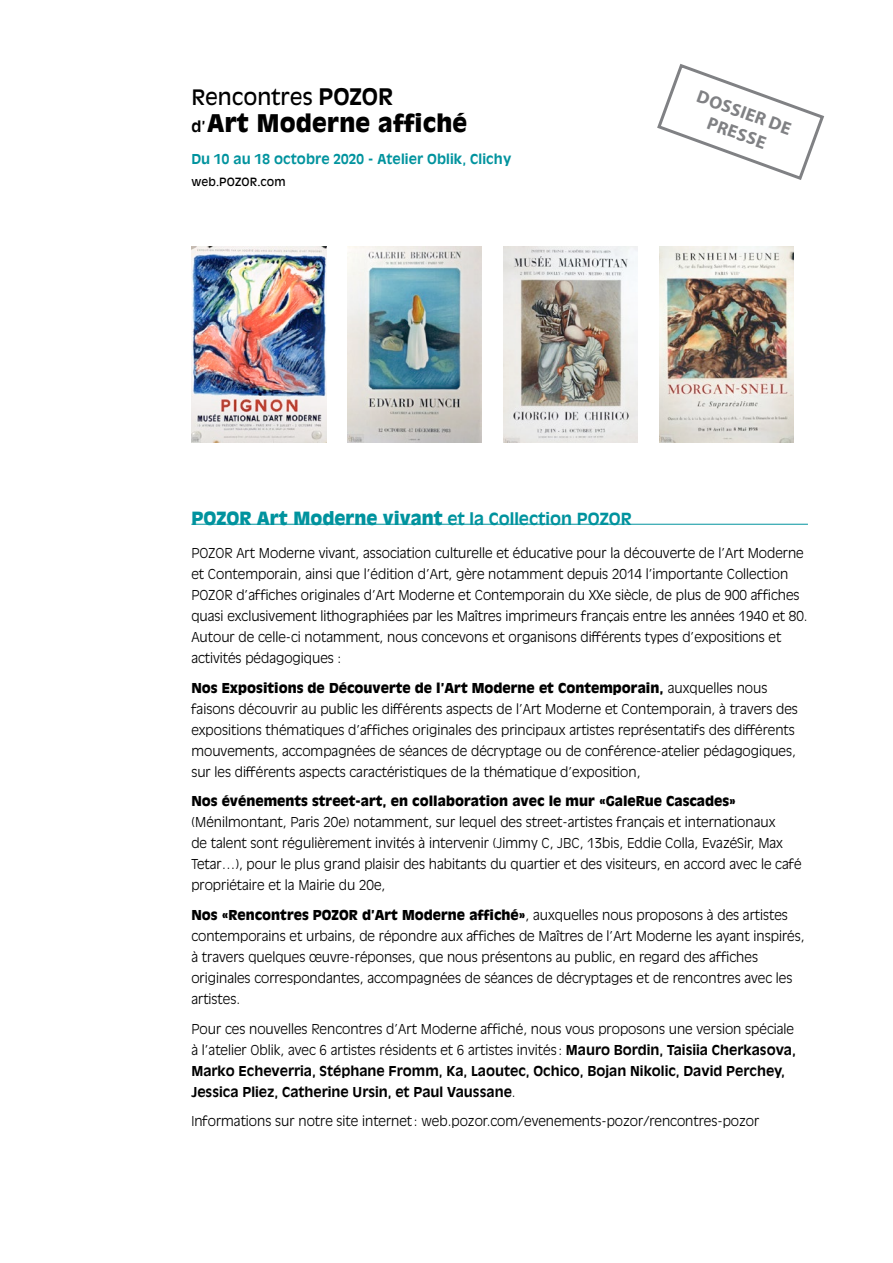
<style>
.page{position:relative;width:893px;height:1263px;background:#fff}
.page>*{position:absolute;margin:0;border:0;box-sizing:border-box;transform-origin:0 0}
.t1{font:900 24px "Antique Olive";letter-spacing:.01em;color:#000}
.t2{font:21px "Antique Olive";letter-spacing:-.005em;color:#000}
.t3{font:900 18px "Antique Olive";color:#00939e}
.t4{font:700 18px/21.6px "Myriad Pro";color:#808184;text-align:center}
.t5{font:300 13.5px/21px "Antique Olive";color:#000}
.t6{font:700 13.5px/21px "Antique Olive";color:#000}
.t7{font:900 13.5px "Antique Olive";color:#000}
.t8{font:700 13.5px "Antique Olive";letter-spacing:.01em;color:#00939e}
.t9{font:11.25px "Antique Olive";letter-spacing:.01em;color:#000}
.s1{font-weight:700;font-size:22.5px}
.s2{font-weight:700;font-size:15px}
.s3{font-weight:700;font-size:16.5px}
.s4{font-weight:900}
.s5{font-weight:300}
</style>
<div class="page">
<hr style="left:191px;top:524px;width:617px;height:1px;background:#00939e">
<svg style="left:657px;top:64px;width:168px;height:116px"></svg>
<img style="left:191px;top:247px;width:135px;height:195px">
<img style="left:347px;top:247px;width:135px;height:195px">
<img style="left:503px;top:247px;width:135px;height:195px">
<img style="left:659px;top:247px;width:135px;height:195px">
<h2 class="t2" style="left:191px;top:85px;width:203px">Rencontres <span class="s1">POZOR</span></h2>
<h1 class="t1" style="left:191px;top:109px;width:277px"><span class="s2">d’</span>Art Moderne affiché</h1>
<p class="t8" style="left:191px;top:150px;width:321px">Du 10 au 18 octobre 2020 - Atelier Oblik, Clichy</p>
<p class="t9" style="left:191px;top:175px;width:96px">web.POZOR.com</p>
<h3 class="t4" style="left:701px;top:85px;width:100px;rotate:20deg">Dossier d e<br>Presse</h3>
<h3 class="t3" style="left:191px;top:507px;width:442px">POZOR Art Moderne vivant <span class="s3">et la Collection POZOR</span></h3>
<p class="t5" style="left:191px;top:543px;width:618px">POZOR Art Moderne vivant, association culturelle et éducative pour la découverte de l’Art Moderne et Contemporain, ainsi que l’édition d’Art, gère notamment depuis 2014 l’importante Collection POZOR d’affiches originales d’Art Moderne et Contemporain du XXe siècle, de plus de 900 affiches quasi exclusivement lithographiées par les Maîtres imprimeurs français entre les années 1940 et 80.<br>Autour de celle-ci notamment, nous concevons et organisons différents types d’expositions et activités pédagogiques :</p>
<p class="t5" style="left:191px;top:678px;width:608px"><span class="s4">Nos Expositions de Découverte de l’Art Moderne et Contemporain,</span> auxquelles nous faisons découvrir au public les différents aspects de l’Art Moderne et Contemporain, à travers des expositions thématiques d’affiches originales des principaux artistes représentatifs des différents mouvements, accompagnées de séances de décryptage ou de conférence-atelier pédagogiques, sur les différents aspects caractéristiques de la thématique d’exposition,</p>
<p class="t7" style="left:191px;top:793px;width:546px">Nos événements street-art, en collaboration avec le mur «GaleRue Cascades»</p>
<p class="t5" style="left:191px;top:812px;width:612px">(Ménilmontant, Paris 20e) notamment, sur lequel des street-artistes français et internationaux<br>de talent sont régulièrement invités à intervenir (Jimmy C, JBC, 13bis, Eddie Colla, EvazéSir, Max Tetar…), pour le plus grand plaisir des habitants du quartier et des visiteurs, en accord avec le café propriétaire et la Mairie du 20e,</p>
<p class="t5" style="left:191px;top:905px;width:615px"><span class="s4">Nos «Rencontres POZOR d’Art Moderne affiché»</span>, auxquelles nous proposons à des artistes contemporains et urbains, de répondre aux affiches de Maîtres de l’Art Moderne les ayant inspirés, à travers quelques œuvre-réponses, que nous présentons au public, en regard des affiches originales correspondantes, accompagnées de séances de décryptages et de rencontres avec les artistes.</p>
<p class="t6" style="left:191px;top:1018px;width:606px"><span class="s5">Pour ces nouvelles Rencontres d’Art Moderne affiché, nous vous proposons une version spéciale à l’atelier Oblik, avec 6 artistes résidents et 6 artistes invités :</span> Mauro Bordin, Taisiia Cherkasova, Marko Echeverria, Stéphane Fromm, Ka, Laoutec, Ochico, Bojan Nikolic, David Perchey, Jessica Pliez, Catherine Ursin, et Paul Vaussane<span class="s5">.</span></p>
<p class="t5" style="left:191px;top:1111px;width:570px">Informations sur notre site internet: web.pozor.com/evenements-pozor/rencontres-pozor</p>
</div>
